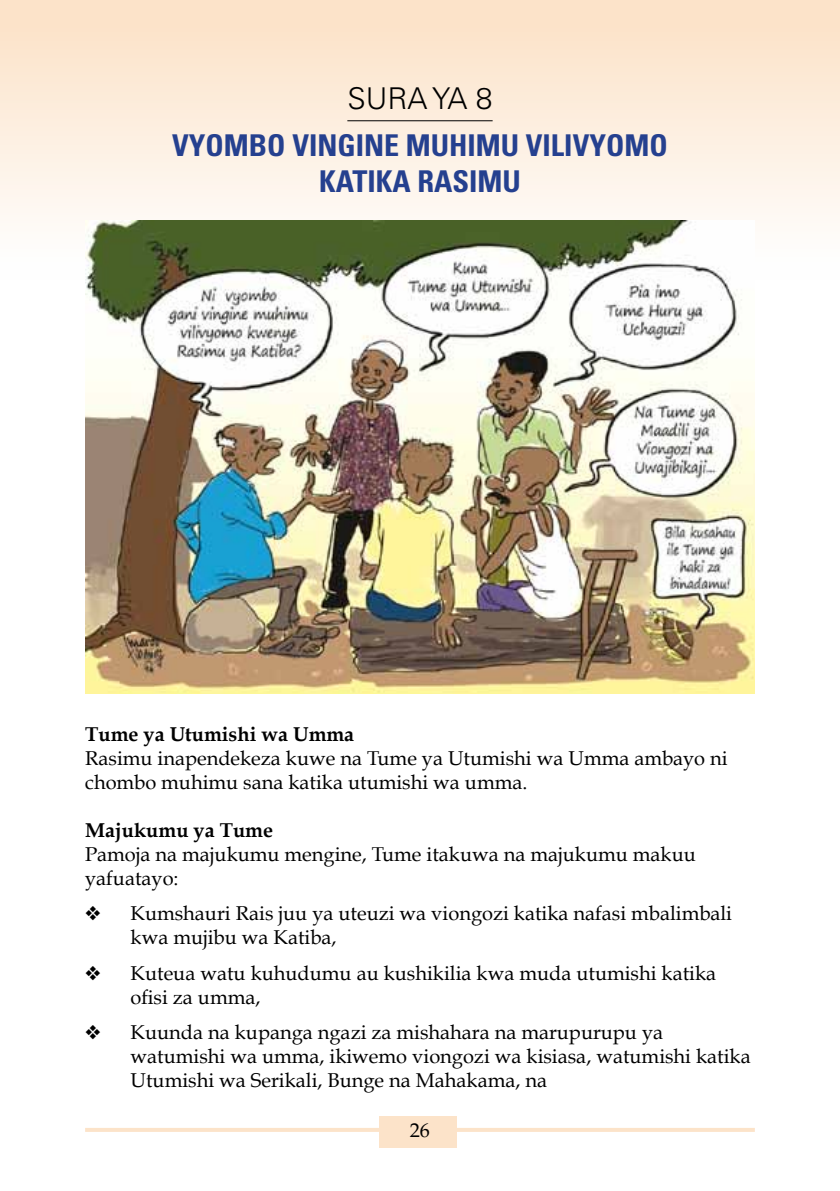
<style>
.page{position:relative;width:840px;height:1191px;background:#fff}
.page>*{position:absolute;margin:0;border:0;box-sizing:border-box;transform-origin:0 0}
.t1{font:700 condensed 30px/36px "Univers";color:#25408f;text-align:center}
.t2{font:300 30px "Univers";color:#000}
.t3{font:20px/24px "Book Antiqua";color:#000}
.t4{font:700 20px "Book Antiqua";color:#000}
</style>
<div class="page">
<div style="left:379px;top:1115px;width:77px;height:32px;background:#fce3c9"></div>
<svg style="left:85px;top:1128px;width:294px;height:3px"></svg>
<svg style="left:456px;top:1127px;width:298px;height:4px"></svg>
<div style="left:0;top:0;width:839px;height:280px;background:linear-gradient(to bottom,#fce1c5,#feffff)"></div>
<hr style="left:347px;top:120px;width:145px;height:1px;background:#000">
<img style="left:85px;top:220px;width:668px;height:473px">
<h1 class="t2" style="left:347px;top:80px;width:147px">SURA YA 8</h1>
<h1 class="t1" style="left:172px;top:127px;width:497px">VYOMBO VINGINE MUHIMU VILIVYOMO<br>KATIKA RASIMU</h1>
<p class="t4" style="left:85px;top:722px;width:270px">Tume ya Utumishi wa Umma</p>
<p class="t3" style="left:85px;top:746px;width:643px">Rasimu inapendekeza kuwe na Tume ya Utumishi wa Umma ambayo ni chombo muhimu sana katika utumishi wa umma.</p>
<p class="t4" style="left:85px;top:818px;width:189px">Majukumu ya Tume</p>
<p class="t3" style="left:85px;top:842px;width:612px">Pamoja na majukumu mengine, Tume itakuwa na majukumu makuu yafuatayo:</p>
<p class="t3" style="left:130px;top:901px;width:602px;text-indent:-45px">❖ Kumshauri Rais juu ya uteuzi wa viongozi katika nafasi mbalimbali kwa mujibu wa Katiba,</p>
<p class="t3" style="left:130px;top:961px;width:587px;text-indent:-45px">❖ Kuteua watu kuhudumu au kushikilia kwa muda utumishi katika ofisi za umma,</p>
<p class="t3" style="left:130px;top:1020px;width:621px;text-indent:-45px">❖ Kuunda na kupanga ngazi za mishahara na marupurupu ya watumishi wa umma, ikiwemo viongozi wa kisiasa, watumishi katika<br>Utumishi wa Serikali, Bunge na Mahakama, na</p>
<p class="t3" style="left:410px;top:1118px;width:21px">26</p>
</div>
